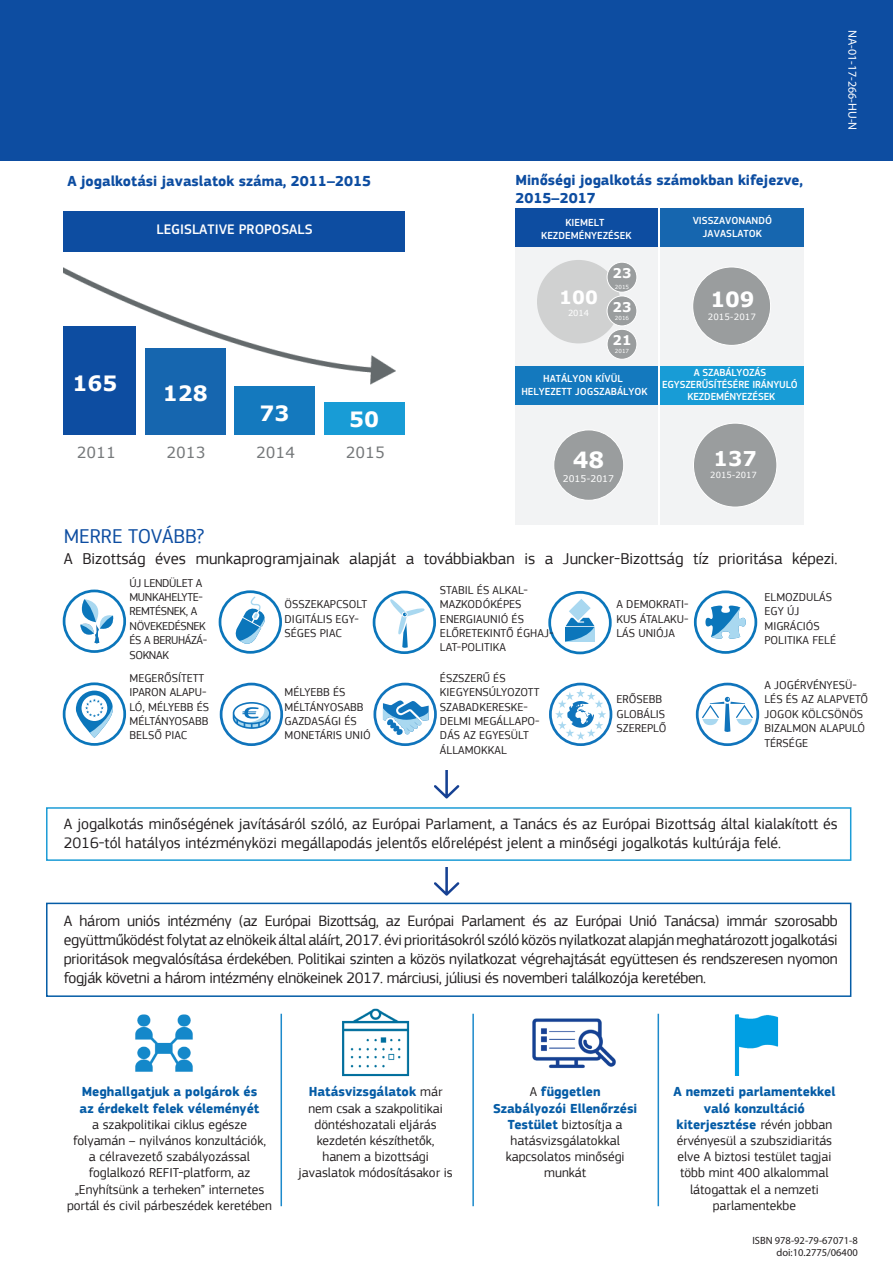
<style>
.page{position:relative;width:893px;height:1263px;background:#fff}
.page>*{position:absolute;margin:0;border:0;box-sizing:border-box;transform-origin:0 0}
.t1{font:700 22.35px "Verdana";color:#fff}
.t2{font:700 21.15px "Verdana";color:#fff}
.t3{font:21px "EC Square Sans Pro";color:#0d4da1}
.t4{font:700 20.85px "Verdana";color:#fff}
.t5{font:700 20.4px "Verdana";color:#fff}
.t6{font:700 18.3px "Verdana";color:#fff}
.t7{font:16.5px "EC Square Sans Pro";color:#231f20}
.t8{font:15.75px/18.9px "EC Square Sans Pro";color:#231f20}
.t9{font:15.3px "Verdana";letter-spacing:.005em;color:#75787a}
.t10{font:700 15px/18px "EC Square Sans Pro";color:#0d4da1}
.t11{font:500 14.4px "EC Square Sans Pro";color:#fff}
.t12{font:13.5px/16.2px "EC Square Sans Pro";color:#231f20;text-align:center}
.t13{font:700 13.35px "Verdana";color:#fff}
.t14{font:12px/14.4px "EC Square Sans Pro";color:#231f20}
.t15{font:12px/14.4px "EC Square Sans Pro";letter-spacing:-.03em;color:#231f20}
.t16{font:12px "Myriad Pro";color:#fff}
.t17{font:500 10.65px/12.9px "EC Square Sans Pro";color:#fff;text-align:center}
.t18{font:10.5px "Myriad Pro";color:#231f20}
.t19{font:9.3px "Verdana";color:#fff}
.t20{font:8.7px "Verdana";color:#fff}
.t21{font:8.4px "Verdana";color:#fff}
.t22{font:5.55px "Verdana";color:#fff}
.s1{font-weight:700;color:#055ca6}
</style>
<div class="page">
<div style="left:0;top:0;width:893px;height:160px;background:#0d4da1"></div>
<img style="left:342px;top:1008px;width:68px;height:69px">
<div style="left:515px;top:221px;width:143px;height:145px;background:#f2f3f4"></div>
<div style="left:660px;top:221px;width:143px;height:145px;background:#f2f3f4"></div>
<div style="left:515px;top:381px;width:143px;height:144px;background:#f2f3f4"></div>
<div style="left:660px;top:381px;width:143px;height:144px;background:#f2f3f4"></div>
<div style="left:515px;top:208px;width:143px;height:39px;background:#0d4da1"></div>
<div style="left:660px;top:208px;width:144px;height:39px;background:#1666af"></div>
<div style="left:515px;top:366px;width:143px;height:38px;background:#1479be"></div>
<div style="left:660px;top:366px;width:143px;height:38px;background:#189cd6"></div>
<div style="left:537px;top:260px;width:83px;height:83px;background:#d0d1d1;border-radius:50%"></div>
<div style="left:607px;top:296px;width:30px;height:30px;background:#9a9d9e;border-radius:50%"></div>
<div style="left:607px;top:296px;width:30px;height:30px;border:1px solid #fff;border-radius:50%"></div>
<div style="left:607px;top:329px;width:30px;height:30px;background:#9a9d9e;border-radius:50%"></div>
<div style="left:607px;top:329px;width:30px;height:30px;border:1px solid #fff;border-radius:50%"></div>
<div style="left:607px;top:262px;width:30px;height:30px;background:#9a9d9e;border-radius:50%"></div>
<div style="left:607px;top:262px;width:30px;height:30px;border:1px solid #fff;border-radius:50%"></div>
<div style="left:693px;top:267px;width:78px;height:78px;background:#9a9d9e;border-radius:50%"></div>
<div style="left:692px;top:267px;width:79px;height:79px;border:1px solid #fff;border-radius:50%"></div>
<div style="left:554px;top:430px;width:70px;height:70px;background:#9a9d9e;border-radius:50%"></div>
<div style="left:553px;top:430px;width:71px;height:71px;border:1px solid #fff;border-radius:50%"></div>
<div style="left:693px;top:423px;width:84px;height:84px;background:#9a9d9e;border-radius:50%"></div>
<svg style="left:63px;top:590px;width:63px;height:63px"></svg>
<svg style="left:63px;top:682px;width:63px;height:64px"></svg>
<svg style="left:220px;top:683px;width:63px;height:63px"></svg>
<svg style="left:373px;top:683px;width:64px;height:63px"></svg>
<svg style="left:549px;top:683px;width:63px;height:63px"></svg>
<svg style="left:434px;top:770px;width:25px;height:29px"></svg>
<svg style="left:434px;top:868px;width:25px;height:28px"></svg>
<svg style="left:696px;top:683px;width:63px;height:63px"></svg>
<svg style="left:219px;top:590px;width:63px;height:64px"></svg>
<svg style="left:373px;top:591px;width:63px;height:63px"></svg>
<svg style="left:548px;top:591px;width:64px;height:63px"></svg>
<svg style="left:694px;top:590px;width:63px;height:64px"></svg>
<div style="left:63px;top:211px;width:342px;height:40px;background:#0d4da1"></div>
<img style="left:63px;top:267px;width:332px;height:118px">
<div style="left:63px;top:326px;width:73px;height:109px;background:#0d4da1"></div>
<div style="left:145px;top:348px;width:80px;height:87px;background:#1666af"></div>
<div style="left:234px;top:386px;width:81px;height:49px;background:#1479be"></div>
<div style="left:324px;top:402px;width:81px;height:33px;background:#189cd6"></div>
<img style="left:135px;top:1014px;width:58px;height:58px">
<img style="left:734px;top:1014px;width:45px;height:62px">
<img style="left:532px;top:1018px;width:84px;height:51px">
<hr style="left:281px;top:1014px;width:1px;height:192px;background:#1d8acb">
<hr style="left:472px;top:1014px;width:2px;height:192px;background:#1d8acb">
<hr style="left:658px;top:1014px;width:1px;height:192px;background:#1d8acb">
<div style="left:46px;top:807px;width:805px;height:54px;border:2px solid #1c9cd6"></div>
<div style="left:46px;top:903px;width:805px;height:94px;border:2px solid #055ca6"></div>
<p class="t10" style="left:68px;top:172px;width:305px">A jogalkotási javaslatok száma, 2011–2015</p>
<p class="t11" style="left:156px;top:221px;width:158px">LEGISLATIVE PROPOSALS</p>
<p class="t2" style="left:73px;top:368px;width:47px">165</p>
<p class="t2" style="left:163px;top:379px;width:47px">128</p>
<p class="t2" style="left:260px;top:398px;width:32px">73</p>
<p class="t2" style="left:349px;top:405px;width:32px">50</p>
<p class="t9" style="left:77px;top:442px;width:41px">2011</p>
<p class="t9" style="left:166px;top:442px;width:41px">2013</p>
<p class="t9" style="left:256px;top:442px;width:41px">2014</p>
<p class="t9" style="left:346px;top:442px;width:41px">2015</p>
<p class="t10" style="left:515px;top:171px;width:289px">Minőségi jogalkotás számokban kifejezve,<br>2015–2017</p>
<p class="t17" style="left:541px;top:216px;width:92px">KIEMELT<br>KEZDEMÉNYEZÉSEK</p>
<p class="t17" style="left:693px;top:214px;width:81px">VISSZAVONANDÓ<br>JAVASLATOK</p>
<p class="t6" style="left:559px;top:284px;width:40px">100</p>
<p class="t21" style="left:568px;top:307px;width:23px">2014</p>
<p class="t13" style="left:613px;top:264px;width:20px">23</p>
<p class="t22" style="left:615px;top:283px;width:16px">2015</p>
<p class="t13" style="left:613px;top:297px;width:20px">23</p>
<p class="t22" style="left:615px;top:314px;width:16px">2016</p>
<p class="t13" style="left:613px;top:331px;width:20px">21</p>
<p class="t22" style="left:615px;top:347px;width:16px">2017</p>
<p class="t4" style="left:710px;top:285px;width:46px">109</p>
<p class="t20" style="left:708px;top:311px;width:49px">2015-2017</p>
<p class="t17" style="left:521px;top:372px;width:128px">HATÁLYON KÍVÜL<br>HELYEZETT JOGSZABÁLYOK</p>
<p class="t17" style="left:662px;top:367px;width:137px;line-height:12.1px">A SZABÁLYOZÁS<br>EGYSZERŰSÍTÉSÉRE IRÁNYULÓ<br>KEZDEMÉNYEZÉSEK</p>
<p class="t1" style="left:573px;top:444px;width:33px">48</p>
<p class="t19" style="left:563px;top:472px;width:53px">2015-2017</p>
<p class="t5" style="left:714px;top:444px;width:45px">137</p>
<p class="t21" style="left:710px;top:470px;width:48px">2015-2017</p>
<p class="t16" style="left:860px;top:30px;width:102px;rotate:90deg">NA-01-17-266-HU-N</p>
<p class="t3" style="left:64px;top:524px;width:142px">MERRE TOVÁBB?</p>
<p class="t15" style="left:129px;top:575px;width:79px">ÚJ LENDÜLET A<br>MUNKAHELYTE-<br>REMTÉSNEK, A<br>NÖVEKEDÉSNEK<br>ÉS A BERUHÁZÁ-<br>SOKNAK</p>
<p class="t14" style="left:129px;top:671px;width:81px">MEGERŐSÍTETT<br>IPARON ALAPU-<br>LÓ, MÉLYEBB ÉS<br>MÉLTÁNYOSABB<br>BELSŐ PIAC</p>
<p class="t7" style="left:64px;top:549px;width:775px">A Bizottság éves munkaprogramjainak alapját a továbbiakban is a Juncker-Bizottság tíz prioritása képezi.</p>
<p class="t14" style="left:440px;top:583px;width:115px">STABIL ÉS ALKAL-<br>MAZKODÓKÉPES<br>ENERGIAUNIÓ ÉS<br>ELŐRETEKINTŐ ÉGHAJ-<br>LAT-POLITIKA</p>
<p class="t14" style="left:440px;top:671px;width:101px">ÉSZSZERŰ ÉS<br>KIEGYENSÚLYOZOTT<br>SZABADKERESKE-<br>DELMI MEGÁLLAPO-<br>DÁS AZ EGYESÜLT<br>ÁLLAMOKKAL</p>
<p class="t14" style="left:764px;top:590px;width:69px">ELMOZDULÁS<br>EGY ÚJ<br>MIGRÁCIÓS</p>
<p class="t14" style="left:764px;top:633px;width:73px">POLITIKA FELÉ</p>
<p class="t14" style="left:764px;top:678px;width:105px">A JOGÉRVÉNYESÜ-<br>LÉS ÉS AZ ALAPVETŐ<br>JOGOK KÖLCSÖNÖS<br>BIZALMON ALAPULÓ<br>TÉRSÉGE</p>
<p class="t14" style="left:285px;top:597px;width:84px">ÖSSZEKAPCSOLT<br>DIGITÁLIS EGY-<br>SÉGES PIAC</p>
<p class="t14" style="left:616px;top:597px;width:74px;text-align:justify">A DEMOKRATI-KUS ÁTALAKU-LÁS UNIÓJA</p>
<p class="t14" style="left:285px;top:685px;width:81px">MÉLYEBB ÉS<br>MÉLTÁNYOSABB</p>
<p class="t14" style="left:285px;top:714px;width:88px">GAZDASÁGI ÉS<br>MONETÁRIS UNIÓ</p>
<p class="t14" style="left:616px;top:692px;width:51px">ERŐSEBB<br>GLOBÁLIS<br>SZEREPLŐ</p>
<p class="t8" style="left:64px;top:814px;width:775px">A jogalkotás minőségének javításáról szóló, az Európai Parlament, a Tanács és az Európai Bizottság által kialakított és<br>2016-tól hatályos intézményközi megállapodás jelentős előrelépést jelent a minőségi jogalkotás kultúrája felé.</p>
<p class="t8" style="left:64px;top:911px;width:775px;text-align:justify">A három uniós intézmény (az Európai Bizottság, az Európai Parlament és az Európai Unió Tanácsa) immár szorosabb együttműködést folytat az elnökeik által aláírt, 2017. évi prioritásokról szóló közös nyilatkozat alapján meghatározott jogalkotási prioritások megvalósítása érdekében. Politikai szinten a közös nyilatkozat végrehajtását együttesen és rendszeresen nyomon fogják követni a három intézmény elnökeinek 2017. márciusi, júliusi és novemberi találkozója keretében.</p>
<p class="t12" style="left:67px;top:1084px;width:206px"><span class="s1">Meghallgatjuk a polgárok és<br>az érdekelt felek véleményét<br></span>a szakpolitikai ciklus egésze folyamán – nyilvános konzultációk,<br>a célravezető szabályozással foglalkozó REFIT-platform, az „Enyhítsünk a terheken” internetes portál és civil párbeszédek keretében</p>
<p class="t12" style="left:308px;top:1084px;width:136px"><span class="s1">Hatásvizsgálatok</span> már nem csak a szakpolitikai döntéshozatali eljárás kezdetén készíthetők, hanem a bizottsági</p>
<p class="t12" style="left:299px;top:1165px;width:155px">javaslatok módosításakor is</p>
<p class="t12" style="left:493px;top:1084px;width:146px">A <span class="s1">független<br>Szabályozói Ellenőrzési<br>Testület</span> biztosítja a hatásvizsgálatokkal kapcsolatos minőségi munkát</p>
<p class="t12" style="left:673px;top:1084px;width:163px"><span class="s1">A nemzeti parlamentekkel való konzultáció kiterjesztése</span> révén jobban érvényesül a szubszidiaritás elve A biztosi testület tagjai több mint 400 alkalommal látogattak el a nemzeti parlamentekbe</p>
<p class="t18" style="left:752px;top:1234px;width:107px">ISBN 978-92-79-67071-8</p>
<p class="t18" style="left:776px;top:1246px;width:83px">doi:10.2775/06400</p>
</div>
